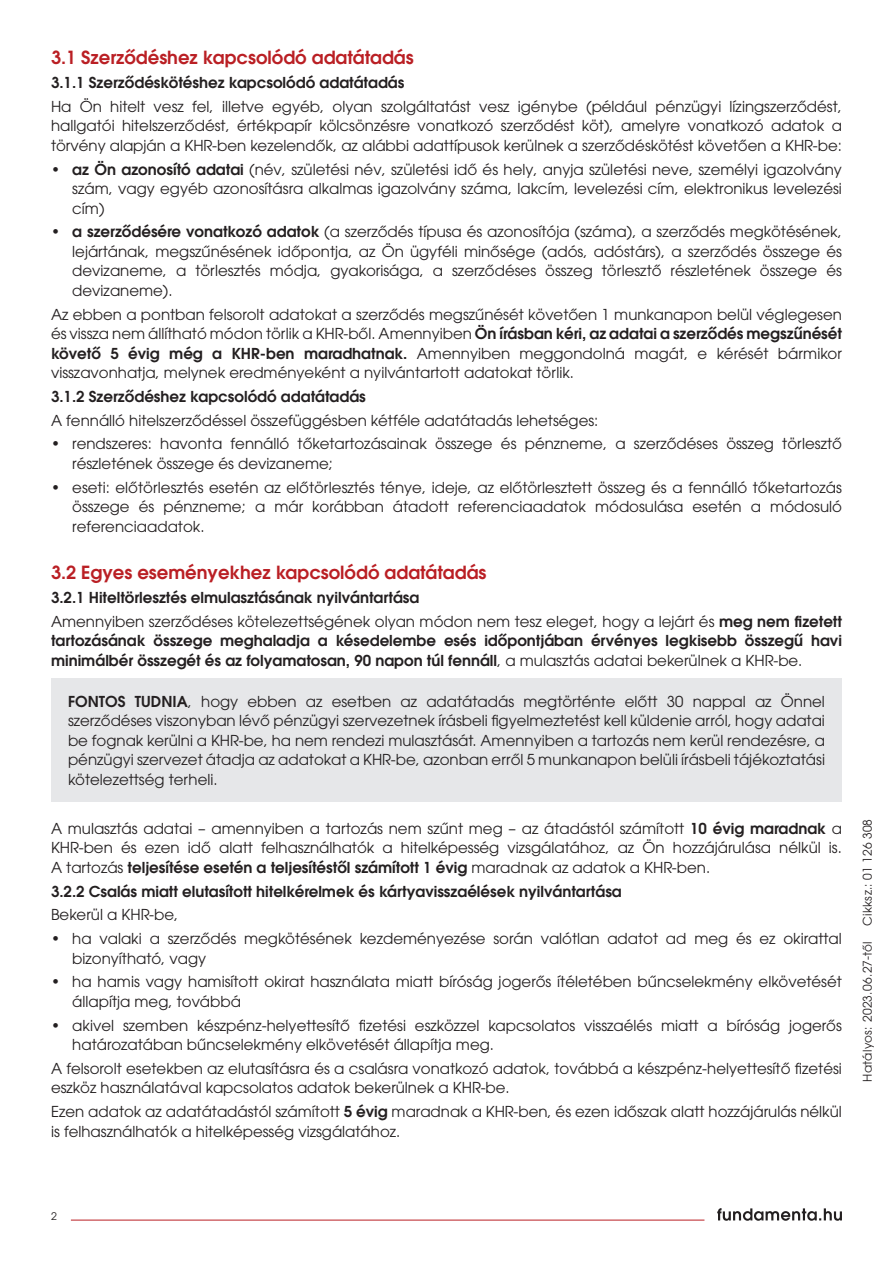
<style>
.page{position:relative;width:893px;height:1263px;background:#fff}
.page>*{position:absolute;margin:0;border:0;box-sizing:border-box;transform-origin:0 0}
.címek__piros{font:600 18px "ITC Avant Garde Pro";color:#ba1f24}
.kenyér_OKOK{font:15px/19.5px "ITC Avant Garde Pro";color:#231f20;text-align:justify}
.kenyér_OKOK-2{font:600 15px/19.5px "ITC Avant Garde Pro";color:#231f20;text-align:justify}
.t1{font:12px "ITC Avant Garde Pro";letter-spacing:.025em;color:#231f20}
.t2{font:10.5px "ITC Avant Garde Pro";color:#231f20}
.s1{font-weight:600}
.s2{font-weight:400}
</style>
<div class="page">
<svg style="left:717px;top:1208px;width:125px;height:13px"></svg>
<hr style="left:71px;top:1220px;width:633px;height:1px;background:#ba1f24">
<div style="left:51px;top:678px;width:791px;height:123px;background:#e6e7e9"></div>
<p class="címek__piros" style="left:51px;top:46px;width:364px">3.1 Szerződéshez kapcsolódó adatátadás</p>
<p class="kenyér_OKOK-2" style="left:51px;top:73px;width:355px">3.1.1 Szerződéskötéshez kapcsolódó adatátadás</p>
<p class="kenyér_OKOK" style="left:51px;top:96px;width:792px">Ha Ön hitelt vesz fel, illetve egyéb, olyan szolgáltatást vesz igénybe (például pénzügyi lízingszerződést, hallgatói hitelszerződést, értékpapír kölcsönzésre vonatkozó szerződést köt), amelyre vonatkozó adatok a törvény alapján a KHR-ben kezelendők, az alábbi adattípusok kerülnek a szerződéskötést követően a KHR-be:</p>
<p class="kenyér_OKOK" style="left:72px;top:159px;width:771px;text-indent:-21px">• <span class="s1">az Ön azonosító adatai</span> (név, születési név, születési idő és hely, anyja születési neve, személyi igazolvány szám, vagy egyéb azonosításra alkalmas igazolvány száma, lakcím, levelezési cím, elektronikus levelezési cím)</p>
<p class="kenyér_OKOK" style="left:72px;top:222px;width:771px;text-indent:-21px">• <span class="s1">a szerződésére vonatkozó adatok</span> (a szerződés típusa és azonosítója (száma), a szerződés megkötésének, lejártának, megszűnésének időpontja, az Ön ügyféli minősége (adós, adóstárs), a szerződés összege és devizaneme, a törlesztés módja, gyakorisága, a szerződéses összeg törlesztő részletének összege és devizaneme).</p>
<p class="kenyér_OKOK" style="left:51px;top:304px;width:792px">Az ebben a pontban felsorolt adatokat a szerződés megszűnését követően 1 munkanapon belül véglegesen és vissza nem állítható módon törlik a KHR-ből. Amennyiben <span class="s1">Ön írásban kéri, az adatai a szerződés megszűnését követő 5 évig még a KHR-ben maradhatnak.</span> Amennyiben meggondolná magát, e kérését bármikor visszavonhatja, melynek eredményeként a nyilvántartott adatokat törlik.</p>
<p class="kenyér_OKOK-2" style="left:51px;top:386px;width:316px">3.1.2 Szerződéshez kapcsolódó adatátadás</p>
<p class="kenyér_OKOK" style="left:51px;top:410px;width:549px">A fennálló hitelszerződéssel összefüggésben kétféle adatátadás lehetséges:</p>
<p class="kenyér_OKOK" style="left:72px;top:434px;width:771px;text-indent:-21px">• rendszeres: havonta fennálló tőketartozásainak összege és pénzneme, a szerződéses összeg törlesztő részletének összege és devizaneme;</p>
<p class="kenyér_OKOK" style="left:72px;top:477px;width:771px;text-indent:-21px">• eseti: előtörlesztés esetén az előtörlesztés ténye, ideje, az előtörlesztett összeg és a fennálló tőketartozás összege és pénzneme; a már korábban átadott referenciaadatok módosulása esetén a módosuló referenciaadatok.</p>
<p class="címek__piros" style="left:51px;top:561px;width:437px">3.2 Egyes eseményekhez kapcsolódó adatátadás</p>
<p class="kenyér_OKOK-2" style="left:51px;top:587px;width:370px">3.2.1 Hiteltörlesztés elmulasztásának nyilvántartása</p>
<p class="kenyér_OKOK-2" style="left:51px;top:611px;width:792px"><span class="s2">Amennyiben szerződéses kötelezettségének olyan módon nem tesz eleget, hogy a lejárt és</span> meg nem fizetett tartozásának összege meghaladja a késedelembe esés időpontjában érvényes legkisebb összegű havi minimálbér összegét és az folyamatosan, 90 napon túl fennáll<span class="s2">, a mulasztás adatai bekerülnek a KHR-be.</span></p>
<p class="kenyér_OKOK" style="left:68px;top:691px;width:758px"><span class="s1">FONTOS TUDNIA</span>, hogy ebben az esetben az adatátadás megtörténte előtt 30 nappal az Önnel szerződéses viszonyban lévő pénzügyi szervezetnek írásbeli figyelmeztetést kell küldenie arról, hogy adatai be fognak kerülni a KHR-be, ha nem rendezi mulasztását. Amennyiben a tartozás nem kerül rendezésre, a pénzügyi szervezet átadja az adatokat a KHR-be, azonban erről 5 munkanapon belüli írásbeli tájékoztatási kötelezettség terheli.</p>
<p class="kenyér_OKOK" style="left:51px;top:818px;width:792px">A mulasztás adatai – amennyiben a tartozás nem szűnt meg – az átadástól számított <span class="s1">10 évig maradnak</span> a KHR-ben és ezen idő alatt felhasználhatók a hitelképesség vizsgálatához, az Ön hozzájárulása nélkül is.<br>A tartozás <span class="s1">teljesítése esetén a teljesítéstől számított 1 évig</span> maradnak az adatok a KHR-ben.</p>
<p class="kenyér_OKOK-2" style="left:51px;top:881px;width:572px">3.2.2 Csalás miatt elutasított hitelkérelmek és kártyavisszaélések nyilvántartása</p>
<p class="kenyér_OKOK" style="left:51px;top:905px;width:129px">Bekerül a KHR-be,</p>
<p class="kenyér_OKOK" style="left:72px;top:929px;width:771px;text-indent:-21px">• ha valaki a szerződés megkötésének kezdeményezése során valótlan adatot ad meg és ez okirattal bizonyítható, vagy</p>
<p class="kenyér_OKOK" style="left:72px;top:972px;width:771px;text-indent:-21px">• ha hamis vagy hamisított okirat használata miatt bíróság jogerős ítéletében bűncselekmény elkövetését állapítja meg, továbbá</p>
<p class="kenyér_OKOK" style="left:72px;top:1015px;width:771px;text-indent:-21px">• akivel szemben készpénz-helyettesítő fizetési eszközzel kapcsolatos visszaélés miatt a bíróság jogerős határozatában bűncselekmény elkövetését állapítja meg.</p>
<p class="kenyér_OKOK" style="left:51px;top:1058px;width:792px">A felsorolt esetekben az elutasításra és a csalásra vonatkozó adatok, továbbá a készpénz-helyettesítő fizetési eszköz használatával kapcsolatos adatok bekerülnek a KHR-be.</p>
<p class="kenyér_OKOK" style="left:51px;top:1102px;width:792px">Ezen adatok az adatátadástól számított <span class="s1">5 évig</span> maradnak a KHR-ben, és ezen időszak alatt hozzájárulás nélkül is felhasználhatók a hitelképesség vizsgálatához.</p>
<p class="t1" style="left:860px;top:926px;width:108px;rotate:-90deg">Cikksz.: 01 126 308</p>
<p class="t1" style="left:860px;top:1082px;width:142px;rotate:-90deg">Hatályos: 2023.06.27-től</p>
<p class="t2" style="left:51px;top:1210px;width:7px">2</p>
</div>
